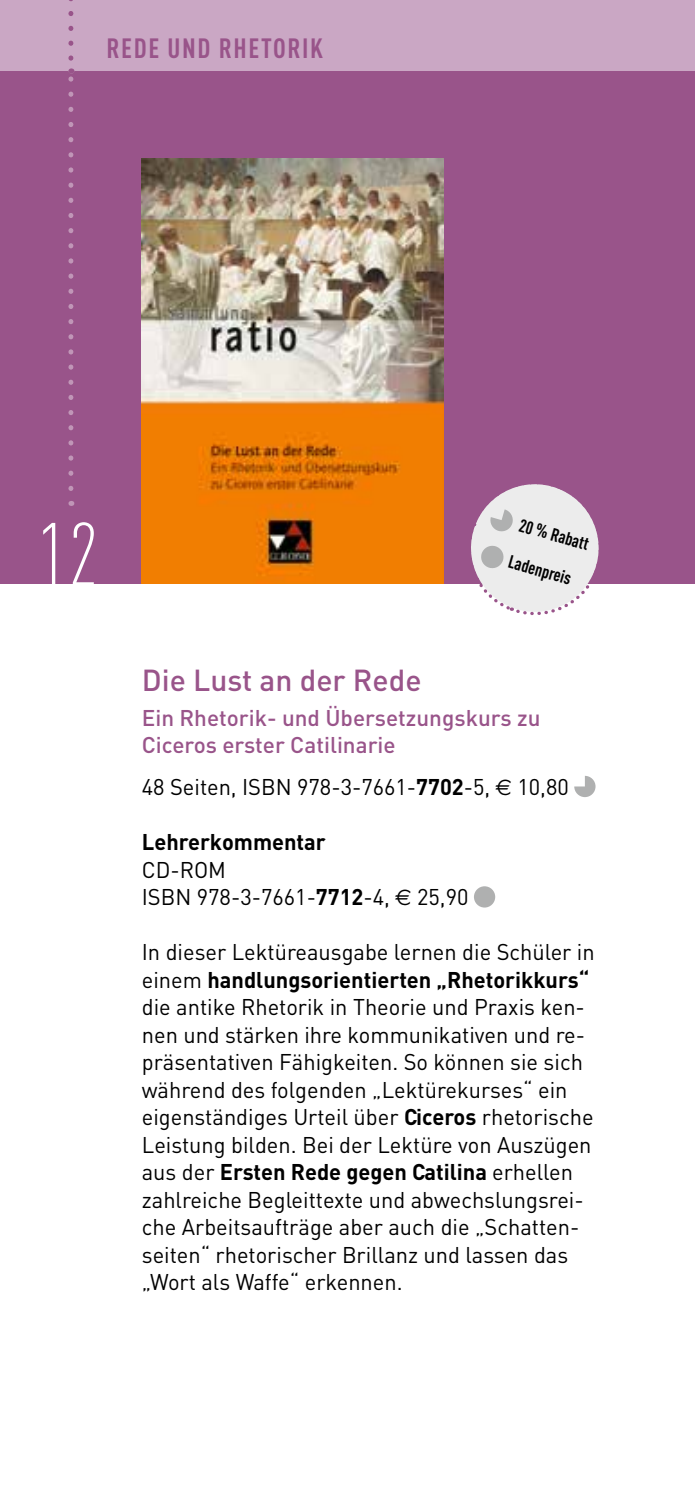
<style>
.page{position:relative;width:695px;height:1489px;background:#fff}
.page>*{position:absolute;margin:0;border:0;box-sizing:border-box;transform-origin:0 0}
.t1{font:300 87.5px "DIN Cond";color:#fff}
.t2{font:500 30px "DIN";color:#99548a}
.t3{font:700 27.5px "DIN Cond";letter-spacing:.06em;color:#99548a}
.t4{font:22.5px/27.5px "DIN";color:#000}
.t5{font:500 22.5px/27.5px "DIN";color:#99548a}
.t6{font:700 22.5px "DIN";color:#000}
.t7{font:700 18px/38.2px "DIN Cond";color:#000}
.s1{font-weight:700}
.s2{font-family:"Euro Sans"}
</style>
<div class="page">
<hr style="left:694px;top:71px;width:1px;height:512px;background:#99548a">
<div style="left:0;top:0;width:694px;height:71px;background:#caa7c4"></div>
<div style="left:0;top:71px;width:694px;height:512px;background:#99548a"></div>
<svg style="left:68px;top:0;width:5px;height:488px"></svg>
<img style="left:142px;top:158px;width:301px;height:425px">
<svg style="left:574px;top:775px;width:21px;height:22px"></svg>
<div style="left:474px;top:886px;width:21px;height:21px;background:#afb0b0;border-radius:50%"></div>
<svg style="left:462px;top:484px;width:145px;height:132px"></svg>
<p class="t3" style="left:106px;top:31px;width:218px">REDE UND RHETORIK</p>
<h1 class="t1" style="left:38px;top:504px;width:62px">12</h1>
<p class="t7" style="left:525px;top:505px;width:73px;rotate:16deg">20 % Rabatt<br>Ladenpreis</p>
<h2 class="t2" style="left:142px;top:660px;width:281px">Die Lust an der Rede</h2>
<p class="t5" style="left:142px;top:703px;width:400px">Ein Rhetorik- und Übersetzungskurs zu<br>Ciceros erster Catilinarie</p>
<p class="t4" style="left:142px;top:772px;width:428px">48 Seiten, ISBN 978-3-7661-<span class="s1">7702</span>-5, <span class="s2">€</span> 10,80</p>
<p class="t6" style="left:142px;top:826px;width:185px">Lehrerkommentar</p>
<p class="t4" style="left:142px;top:855px;width:328px">CD-ROM<br>ISBN 978-3-7661-<span class="s1">7712</span>-4, <span class="s2">€</span> 25,90</p>
<p class="t4" style="left:142px;top:937px;width:454px">In dieser Lektüreausgabe lernen die Schüler in einem <span class="s1">handlungsorientierten „Rhetorikkurs“ </span>die antike Rhetorik in Theorie und Praxis ken&shy;nen und stärken ihre kommunikativen und re&shy;präsentativen Fähigkeiten. So können sie sich während des folgenden „Lektürekurses“ ein eigenständiges Urteil über <span class="s1">Ciceros</span> rhetorische Leistung bilden. Bei der Lektüre von Auszügen aus der <span class="s1">Ersten Rede gegen Catilina</span> erhellen zahlreiche Begleittexte und abwechslungsrei&shy;che Arbeitsaufträge aber auch die „Schatten&shy;seiten“ rhetorischer Brillanz und lassen das „Wort als Waffe“ erkennen.</p>
</div>
